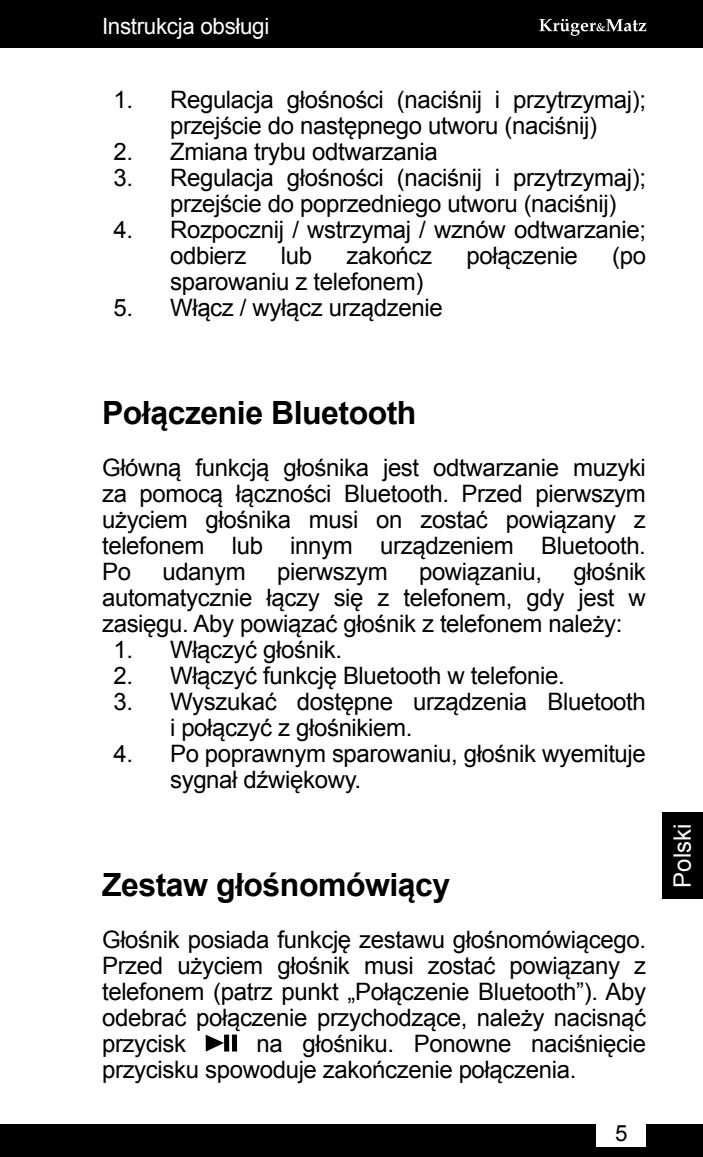
<style>
.page{position:relative;width:703px;height:1157px;background:#fff}
.page>*{position:absolute;margin:0;border:0;box-sizing:border-box;transform-origin:0 0}
.t1{font:700 32px "Arial";letter-spacing:-.015em;color:#000}
.t2{font:24px/26px "Arial";letter-spacing:-.015em;color:#000}
.t3{font:24px "Arial";color:#fff}
.t4{font:22.4px "Arial";letter-spacing:-.015em;color:#fff}
.t5{font:22.4px "Arial";color:#000}
</style>
<div class="page">
<div style="left:0;top:1124px;width:703px;height:33px;background:#000"></div>
<div style="left:0;top:0;width:703px;height:48px;background:#000"></div>
<svg style="left:539px;top:19px;width:107px;height:17px"></svg>
<div style="left:596px;top:1118px;width:50px;height:28px;background:#fff"></div>
<div style="left:663px;top:812px;width:40px;height:87px;background:#000"></div>
<div style="left:224px;top:1034px;width:5px;height:17px;background:#000"></div>
<svg style="left:206px;top:1034px;width:18px;height:17px"></svg>
<div style="left:232px;top:1034px;width:5px;height:17px;background:#000"></div>
<p class="t4" style="left:102px;top:11px;width:169px">Instrukcja obsługi</p>
<p class="t2" style="left:113px;top:87px;width:534px;text-align:center">1. Regulacja głośności (naciśnij i przytrzymaj); przejście do następnego utworu (naciśnij)</p>
<p class="t2" style="left:113px;top:139px;width:326px">2. Zmiana trybu odtwarzania</p>
<p class="t2" style="left:170px;top:165px;width:478px;text-indent:-57px">3. Regulacja głośności (naciśnij i przytrzymaj); przejście do poprzedniego utworu (naciśnij)</p>
<p class="t2" style="left:170px;top:217px;width:478px;text-indent:-57px">4. Rozpocznij / wstrzymaj / wznów odtwarzanie; odbierz</p>
<p class="t2" style="left:281px;top:243px;width:33px">lub</p>
<p class="t2" style="left:346px;top:243px;width:87px">zakończ</p>
<p class="t2" style="left:467px;top:243px;width:113px">połączenie</p>
<p class="t2" style="left:612px;top:243px;width:35px">(po</p>
<p class="t2" style="left:170px;top:269px;width:255px">sparowaniu z telefonem)</p>
<p class="t2" style="left:113px;top:295px;width:331px">5. Włącz / wyłącz urządzenie</p>
<h1 class="t1" style="left:102px;top:391px;width:316px">Połączenie Bluetooth</h1>
<p class="t2" style="left:102px;top:455px;width:545px;text-align:justify">Główną funkcją głośnika jest odtwarzanie muzyki za pomocą łączności Bluetooth. Przed pierwszym użyciem głośnika musi on zostać powiązany z telefonem lub innym urządzeniem Bluetooth.<br>Po</p>
<p class="t2" style="left:102px;top:558px;width:545px;text-align:justify;text-indent:471px">głośnik automatycznie łączy się z telefonem, gdy jest w zasięgu. Aby powiązać głośnik z telefonem należy:</p>
<p class="t2" style="left:113px;top:636px;width:230px">1. Włączyć głośnik.</p>
<p class="t2" style="left:113px;top:662px;width:453px">2. Włączyć funkcję Bluetooth w telefonie.</p>
<p class="t2" style="left:170px;top:688px;width:477px;text-indent:-57px">3. Wyszukać dostępne urządzenia Bluetooth i połączyć z głośnikiem.</p>
<p class="t2" style="left:170px;top:740px;width:477px;text-indent:-57px">4. Po poprawnym sparowaniu, głośnik wyemituje sygnał dźwiękowy.</p>
<p class="t2" style="left:162px;top:558px;width:85px">udanym</p>
<p class="t2" style="left:277px;top:558px;width:112px">pierwszym</p>
<p class="t2" style="left:419px;top:558px;width:125px">powiązaniu,</p>
<h1 class="t1" style="left:102px;top:863px;width:350px">Zestaw głośnomówiący</h1>
<p class="t2" style="left:102px;top:926px;width:546px;text-align:justify">Głośnik posiada funkcję zestawu głośnomówiącego.<br>Przed użyciem głośnik musi zostać powiązany z telefonem (patrz punkt „Połączenie Bluetooth”). Aby odebrać połączenie przychodzące, należy nacisnąć przycisk</p>
<p class="t2" style="left:102px;top:1030px;width:546px;text-indent:155px">na głośniku. Ponowne naciśnięcie przycisku spowoduje zakończenie połączenia.</p>
<p class="t5" style="left:615px;top:1118px;width:14px">5</p>
<p class="t3" style="left:667px;top:887px;width:66px;rotate:-90deg">Polski</p>
</div>
